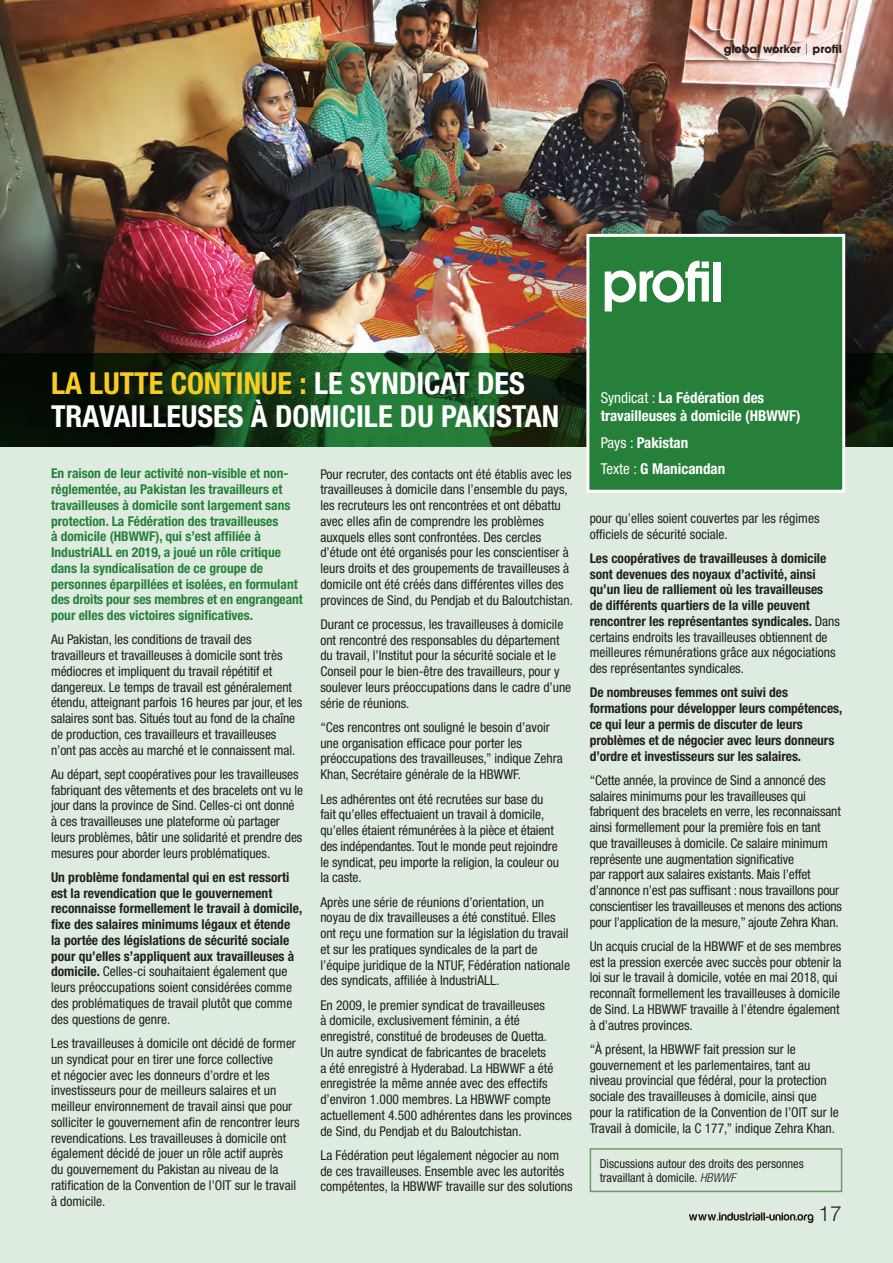
<style>
.page{position:relative;width:893px;height:1263px;background:#fff}
.page>*{position:absolute;margin:0;border:0;box-sizing:border-box;transform-origin:0 0}
.t1{font:600 54px "Avant Garde";color:#fff}
.t2{font:700 condensed 30.3px/33px "Helvetica Neue";color:#fff}
.t3{font:300 21px "Helvetica Neue";color:#231f20}
.t4{font:700 condensed 15px/18px "Helvetica Neue";color:#fff}
.t5{font:condensed 13.5px/15.8px "Helvetica Neue";color:#231f20}
.t6{font:700 condensed 13.5px/15.8px "Helvetica Neue";color:#231f20}
.t7{font:700 condensed 13.5px/15.8px "Helvetica Neue";color:#26803a}
.t8{font:condensed 12.3px/14.2px "Helvetica Neue";color:#231f20}
.t9{font:700 11.25px "Avant Garde";letter-spacing:-.02em;color:#231f20}
.s1{font-family:"Swiss 721 BT";font-weight:300}
.s2{color:#facc23}
.s3{font-weight:400}
.s4{font-weight:300;font-style:italic}
</style>
<div class="page">
<div style="left:0;top:442px;width:893px;height:821px;background:#deece0"></div>
<img style="left:0;top:0;width:893px;height:353px">
<div style="left:590px;top:1148px;width:252px;height:44px;border:2px solid #6b9a65"></div>
<svg style="left:0;top:353px;width:893px;height:93px;background:#133817"></svg>
<div style="left:588px;top:235px;width:256px;height:256px;background:#26803a"></div>
<div style="left:586px;top:234px;width:259px;height:259px;border:3px solid #fff"></div>
<svg style="left:689px;top:1212px;width:124px;height:11px"></svg>
<p class="t9" style="left:724px;top:41px;width:120px">global worker <span class="s1">|</span> profil</p>
<h1 class="t1" style="left:602px;top:246px;width:123px">profil</h1>
<h2 class="t2" style="left:51px;top:366px;width:510px"><span class="s2">LA LUTTE CONTINUE :</span> LE SYNDICAT DES<br>TRAVAILLEUSES À DOMICILE DU PAKISTAN</h2>
<p class="t7" style="left:51px;top:465px;width:253px">En raison de leur activité non-visible et non&shy;réglementée, au Pakistan les travailleurs et travailleuses à domicile sont largement sans protection. La Fédération des travailleuses<br>à domicile (HBWWF), qui s’est affiliée à IndustriALL en 2019, a joué un rôle critique dans la syndicalisation de ce groupe de personnes éparpillées et isolées, en formulant des droits pour ses membres et en engrangeant pour elles des victoires significatives.</p>
<p class="t5" style="left:51px;top:632px;width:253px">Au Pakistan, les conditions de travail des travailleurs et travailleuses à domicile sont très médiocres et impliquent du travail répétitif et dangereux. Le temps de travail est généralement étendu, atteignant parfois 16 heures par jour, et les salaires sont bas. Situés tout au fond de la chaîne de production, ces travailleurs et travailleuses n’ont pas accès au marché et le connaissent mal.</p>
<p class="t5" style="left:51px;top:766px;width:254px">Au départ, sept coopératives pour les travailleuses fabriquant des vêtements et des bracelets ont vu le jour dans la province de Sind. Celles-ci ont donné à ces travailleuses une plateforme où partager leurs problèmes, bâtir une solidarité et prendre des mesures pour aborder leurs problématiques.</p>
<p class="t6" style="left:51px;top:869px;width:253px">Un problème fondamental qui en est ressorti est la revendication que le gouvernement reconnaisse formellement le travail à domicile, fixe des salaires minimums légaux et étende la portée des législations de sécurité sociale pour qu’elles s’appliquent aux travailleuses à domicile. <span class="s3">Celles-ci souhaitaient également que leurs préoccupations soient considérées comme des problématiques de travail plutôt que comme des questions de genre.</span></p>
<p class="t5" style="left:51px;top:1035px;width:250px">Les travailleuses à domicile ont décidé de former un syndicat pour en tirer une force collective<br>et négocier avec les donneurs d’ordre et les investisseurs pour de meilleurs salaires et un meilleur environnement de travail ainsi que pour solliciter le gouvernement afin de rencontrer leurs revendications. Les travailleuses à domicile ont également décidé de jouer un rôle actif auprès<br>du gouvernement du Pakistan au niveau de la ratification de la Convention de l’OIT sur le travail à domicile.</p>
<p class="t5" style="left:320px;top:466px;width:254px">Pour recruter, des contacts ont été établis avec les travailleuses à domicile dans l’ensemble du pays, les recruteurs les ont rencontrées et ont débattu avec elles afin de comprendre les problèmes auxquels elles sont confrontées. Des cercles d’étude ont été organisés pour les conscientiser à leurs droits et des groupements de travailleuses à domicile ont été créés dans différentes villes des provinces de Sind, du Pendjab et du Baloutchistan.</p>
<p class="t5" style="left:320px;top:616px;width:252px">Durant ce processus, les travailleuses à domicile ont rencontré des responsables du département du travail, l’Institut pour la sécurité sociale et le Conseil pour le bien-être des travailleurs, pour y soulever leurs préoccupations dans le cadre d’une série de réunions.</p>
<p class="t5" style="left:320px;top:719px;width:244px">“Ces rencontres ont souligné le besoin d’avoir une organisation efficace pour porter les préoccupations des travailleuses,” indique Zehra Khan, Secrétaire générale de la HBWWF.</p>
<p class="t5" style="left:320px;top:791px;width:240px">Les adhérentes ont été recrutées sur base du fait qu’elles effectuaient un travail à domicile, qu’elles étaient rémunérées à la pièce et étaient des indépendantes. Tout le monde peut rejoindre le syndicat, peu importe la religion, la couleur ou la caste.</p>
<p class="t5" style="left:320px;top:894px;width:251px">Après une série de réunions d’orientation, un noyau de dix travailleuses a été constitué. Elles ont reçu une formation sur la législation du travail et sur les pratiques syndicales de la part de l’équipe juridique de la NTUF, Fédération nationale des syndicats, affiliée à IndustriALL.</p>
<p class="t5" style="left:320px;top:997px;width:253px">En 2009, le premier syndicat de travailleuses<br>à domicile, exclusivement féminin, a été enregistré, constitué de brodeuses de Quetta.<br>Un autre syndicat de fabricantes de bracelets<br>a été enregistré à Hyderabad. La HBWWF a été enregistrée la même année avec des effectifs d’environ 1.000 membres. La HBWWF compte actuellement 4.500 adhérentes dans les provinces de Sind, du Pendjab et du Baloutchistan.</p>
<p class="t5" style="left:320px;top:1147px;width:254px">La Fédération peut légalement négocier au nom de ces travailleuses. Ensemble avec les autorités compétentes, la HBWWF travaille sur des solutions</p>
<p class="t4" style="left:601px;top:389px;width:201px"><span class="s3">Syndicat :</span> La Fédération des travailleuses à domicile (HBWWF)</p>
<p class="t4" style="left:601px;top:429px;width:126px;line-height:26.5px"><span class="s3">Pays :</span> Pakistan<br><span class="s3">Texte :</span> G Manicandan</p>
<p class="t5" style="left:590px;top:510px;width:231px">pour qu’elles soient couvertes par les régimes officiels de sécurité sociale.</p>
<p class="t6" style="left:590px;top:550px;width:252px">Les coopératives de travailleuses à domicile sont devenues des noyaux d’activité, ainsi qu’un lieu de ralliement où les travailleuses<br>de différents quartiers de la ville peuvent rencontrer les représentantes syndicales. <span class="s3">Dans certains endroits les travailleuses obtiennent de meilleures rémunérations grâce aux négociations des représentantes syndicales.</span></p>
<p class="t6" style="left:590px;top:685px;width:254px">De nombreuses femmes ont suivi des formations pour développer leurs compétences, ce qui leur a permis de discuter de leurs problèmes et de négocier avec leurs donneurs d’ordre et investisseurs sur les salaires.</p>
<p class="t5" style="left:590px;top:772px;width:254px">“Cette année, la province de Sind a annoncé des salaires minimums pour les travailleuses qui fabriquent des bracelets en verre, les reconnaissant ainsi formellement pour la première fois en tant que travailleuses à domicile. Ce salaire minimum représente une augmentation significative<br>par rapport aux salaires existants. Mais l’effet d’annonce n’est pas suffisant : nous travaillons pour conscientiser les travailleuses et menons des actions pour l’application de la mesure,” ajoute Zehra Khan.</p>
<p class="t5" style="left:590px;top:938px;width:253px">Un acquis crucial de la HBWWF et de ses membres est la pression exercée avec succès pour obtenir la loi sur le travail à domicile, votée en mai 2018, qui reconnaît formellement les travailleuses à domicile de Sind. La HBWWF travaille à l’étendre également à d’autres provinces.</p>
<p class="t5" style="left:590px;top:1041px;width:251px">“À présent, la HBWWF fait pression sur le gouvernement et les parlementaires, tant au niveau provincial que fédéral, pour la protection sociale des travailleuses à domicile, ainsi que pour la ratification de la Convention de l’OIT sur le Travail à domicile, la C 177,” indique Zehra Khan.</p>
<p class="t8" style="left:600px;top:1156px;width:206px">Discussions autour des droits des personnes travaillant à domicile. <span class="s4">HBWWF</span></p>
<h3 class="t3" style="left:819px;top:1201px;width:25px">17</h3>
</div>
